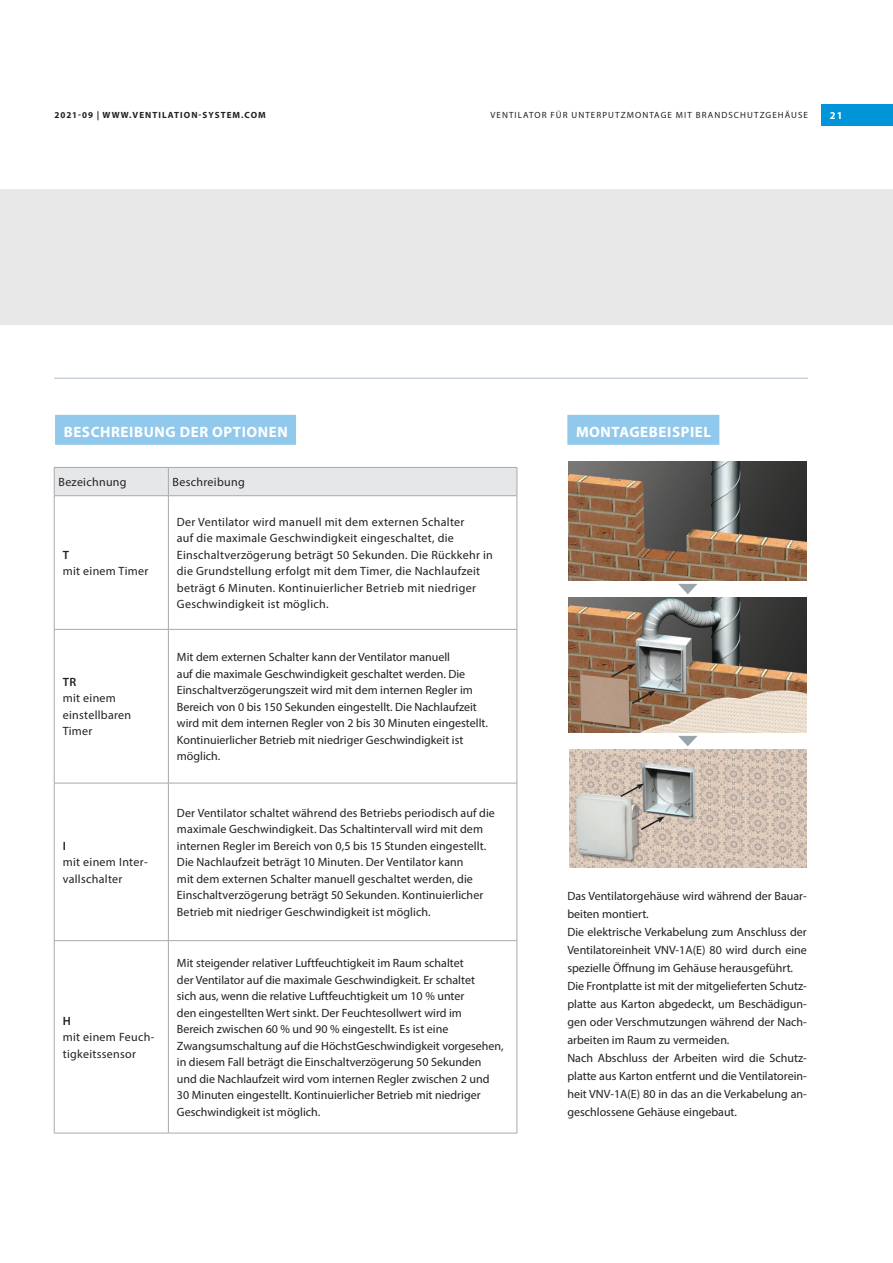
<style>
.page{position:relative;width:893px;height:1263px;background:#fff}
.page>*{position:absolute;margin:0;border:0;box-sizing:border-box;transform-origin:0 0}
.t1{font:700 15px "Myriad Pro";letter-spacing:.04em;color:#fff}
.t2{font:12px/16.5px "Myriad Pro";color:#231f20}
.t3{font:12px/16.5px "Myriad Pro";letter-spacing:.025em;color:#231f20}
.t4{font:600 12px "Myriad Pro";color:#231f20}
.t5{font:700 10.5px "Myriad Pro";color:#fff}
.t6{font:9px "Myriad Pro";letter-spacing:.12em;color:#231f20}
.t7{font:700 9px "Myriad Pro";letter-spacing:.12em;color:#231f20}
</style>
<div class="page">
<div style="left:822px;top:104px;width:71px;height:21px;background:#0095d9"></div>
<div style="left:0;top:189px;width:893px;height:135px;background:#e8e8e9"></div>
<img style="left:569px;top:597px;width:238px;height:135px">
<hr style="left:54px;top:378px;width:754px;height:1px;background:#b1bbce">
<div style="left:567px;top:415px;width:152px;height:30px;background:#91c9ed"></div>
<img style="left:569px;top:462px;width:238px;height:118px">
<img style="left:569px;top:749px;width:238px;height:119px">
<svg style="left:678px;top:584px;width:19px;height:10px"></svg>
<svg style="left:678px;top:736px;width:19px;height:10px"></svg>
<svg style="left:639px;top:817px;width:26px;height:14px"></svg>
<svg style="left:630px;top:690px;width:26px;height:15px"></svg>
<svg style="left:610px;top:664px;width:25px;height:15px"></svg>
<svg style="left:619px;top:783px;width:25px;height:15px"></svg>
<div style="left:55px;top:415px;width:241px;height:30px;background:#91c9ed"></div>
<div style="left:54px;top:467px;width:464px;height:29px;background:#e6e7e9"></div>
<hr style="left:54px;top:495px;width:114px;height:1px;background:#a8a9ad">
<hr style="left:54px;top:496px;width:1px;height:133px;background:#a8a9ad">
<hr style="left:168px;top:495px;width:349px;height:1px;background:#a8a9ad">
<hr style="left:168px;top:496px;width:1px;height:133px;background:#a8a9ad">
<hr style="left:517px;top:496px;width:1px;height:133px;background:#a8a9ad">
<hr style="left:54px;top:629px;width:114px;height:1px;background:#a8a9ad">
<hr style="left:54px;top:630px;width:1px;height:153px;background:#a8a9ad">
<hr style="left:168px;top:629px;width:349px;height:1px;background:#a8a9ad">
<hr style="left:168px;top:630px;width:1px;height:153px;background:#a8a9ad">
<hr style="left:517px;top:630px;width:1px;height:153px;background:#a8a9ad">
<hr style="left:54px;top:783px;width:114px;height:1px;background:#a8a9ad">
<hr style="left:54px;top:783px;width:1px;height:157px;background:#a8a9ad">
<hr style="left:168px;top:783px;width:349px;height:1px;background:#a8a9ad">
<hr style="left:168px;top:783px;width:1px;height:157px;background:#a8a9ad">
<hr style="left:517px;top:783px;width:1px;height:157px;background:#a8a9ad">
<hr style="left:54px;top:940px;width:114px;height:1px;background:#a8a9ad">
<hr style="left:54px;top:941px;width:1px;height:192px;background:#a8a9ad">
<hr style="left:168px;top:940px;width:349px;height:1px;background:#a8a9ad">
<hr style="left:168px;top:941px;width:1px;height:192px;background:#a8a9ad">
<hr style="left:517px;top:941px;width:1px;height:192px;background:#a8a9ad">
<hr style="left:54px;top:1133px;width:114px;height:1px;background:#a8a9ad">
<hr style="left:168px;top:1133px;width:349px;height:1px;background:#a8a9ad">
<p class="t7" style="left:55px;top:109px;width:213px">2021-09 | WWW.VENTILATION-SYSTEM.COM</p>
<p class="t6" style="left:490px;top:110px;width:319px">VENTILATOR FÜR UNTERPUTZMONTAGE MIT BRANDSCHUTZGEHÄUSE</p>
<p class="t5" style="left:830px;top:109px;width:14px">21</p>
<p class="t1" style="left:64px;top:422px;width:226px">BESCHREIBUNG DER OPTIONEN</p>
<p class="t3" style="left:58px;top:474px;width:70px">Bezeichnung</p>
<p class="t3" style="left:173px;top:474px;width:74px">Beschreibung</p>
<p class="t4" style="left:63px;top:547px;width:8px">T</p>
<p class="t3" style="left:63px;top:563px;width:87px">mit einem Timer</p>
<p class="t4" style="left:63px;top:674px;width:15px">TR</p>
<p class="t3" style="left:63px;top:690px;width:70px">mit einem einstellbaren<br>Timer</p>
<p class="t4" style="left:63px;top:838px;width:5px">I</p>
<p class="t3" style="left:63px;top:854px;width:86px">mit einem Inter&shy;vallschalter</p>
<p class="t4" style="left:63px;top:1013px;width:10px">H</p>
<p class="t3" style="left:63px;top:1029px;width:93px">mit einem Feuch&shy;tigkeitssensor</p>
<p class="t3" style="left:177px;top:513px;width:317px">Der Ventilator wird manuell mit dem externen Schalter<br>auf die maximale Geschwindigkeit eingeschaltet, die Einschaltverzögerung beträgt 50 Sekunden. Die Rückkehr in die Grundstellung erfolgt mit dem Timer, die Nachlaufzeit beträgt 6 Minuten. Kontinuierlicher Betrieb mit niedriger Geschwindigkeit ist möglich.</p>
<p class="t2" style="left:177px;top:649px;width:312px">Mit dem externen Schalter kann der Ventilator manuell<br>auf die maximale Geschwindigkeit geschaltet werden. Die Einschaltverzögerungszeit wird mit dem internen Regler im Bereich von 0 bis 150 Sekunden eingestellt. Die Nachlaufzeit wird mit dem internen Regler von 2 bis 30 Minuten eingestellt.<br>Kontinuierlicher Betrieb mit niedriger Geschwindigkeit ist möglich.</p>
<p class="t2" style="left:177px;top:804px;width:320px">Der Ventilator schaltet während des Betriebs periodisch auf die maximale Geschwindigkeit. Das Schaltintervall wird mit dem internen Regler im Bereich von 0,5 bis 15 Stunden eingestellt.<br>Die Nachlaufzeit beträgt 10 Minuten. Der Ventilator kann<br>mit dem externen Schalter manuell geschaltet werden, die Einschaltverzögerung beträgt 50 Sekunden. Kontinuierlicher Betrieb mit niedriger Geschwindigkeit ist möglich.</p>
<p class="t2" style="left:177px;top:955px;width:328px">Mit steigender relativer Luftfeuchtigkeit im Raum schaltet<br>der Ventilator auf die maximale Geschwindigkeit. Er schaltet<br>sich aus, wenn die relative Luftfeuchtigkeit um 10 % unter<br>den eingestellten Wert sinkt. Der Feuchtesollwert wird im<br>Bereich zwischen 60 % und 90 % eingestellt. Es ist eine Zwangsumschaltung auf die HöchstGeschwindigkeit vorgesehen, in diesem Fall beträgt die Einschaltverzögerung 50 Sekunden und die Nachlaufzeit wird vom internen Regler zwischen 2 und 30 Minuten eingestellt. Kontinuierlicher Betrieb mit niedriger Geschwindigkeit ist möglich.</p>
<p class="t1" style="left:576px;top:422px;width:137px">MONTAGEBEISPIEL</p>
<p class="t2" style="left:567px;top:887px;width:241px;line-height:18px">Das Ventilatorgehäuse wird während der Bauar&shy;beiten montiert.<br>Die elektrische Verkabelung zum Anschluss der Ventilatoreinheit VNV-1A(E) 80 wird durch eine spezielle Öffnung im Gehäuse herausgeführt.<br>Die Frontplatte ist mit der mitgelieferten Schutz&shy;platte aus Karton abgedeckt, um Beschädigun&shy;gen oder Verschmutzungen während der Nach&shy;arbeiten im Raum zu vermeiden.<br>Nach Abschluss der Arbeiten wird die Schutz&shy;platte aus Karton entfernt und die Ventilatorein&shy;heit VNV-1A(E) 80 in das an die Verkabelung an&shy;geschlossene Gehäuse eingebaut.</p>
</div>
